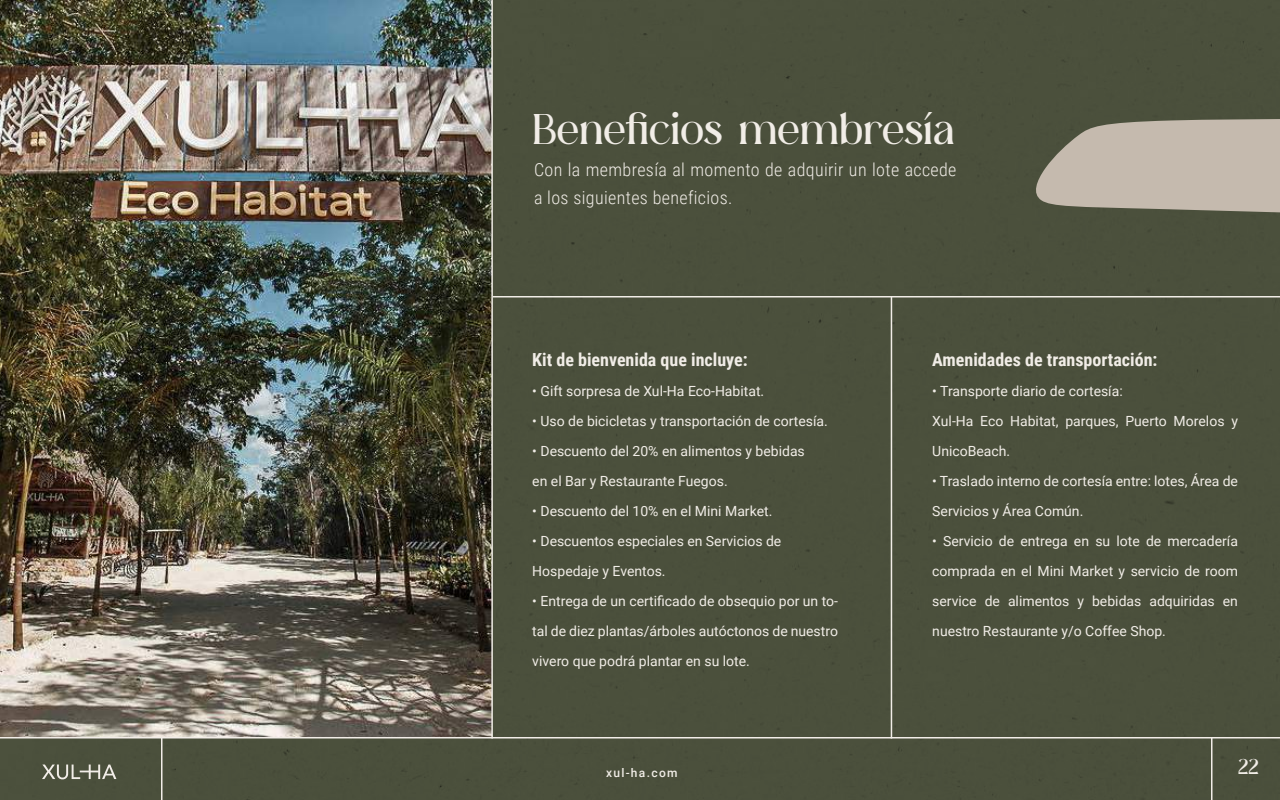
<style>
.page{position:relative;width:1280px;height:800px;background:#4b503c}
.page>*{position:absolute;margin:0;border:0;box-sizing:border-box;transform-origin:0 0}
.t1{font:40px "Minakoe";color:#f1ede7}
.t2{font:20px "Minakoe";color:#f1ede7}
.t3{font:300 18px/28px "Roboto Condensed";letter-spacing:.02em;color:#f1ede7}
.t4{font:700 18px "Roboto Condensed";color:#f1ede7}
.t5{font:14px/30px "Roboto";color:#f1ede7}
.t6{font:500 12px "Roboto";letter-spacing:.11em;color:#f1ede7}
</style>
<div class="page">
<hr style="left:0;top:737px;width:1280px;height:1px;background:#f2ede8">
<hr style="left:161px;top:738px;width:1px;height:62px;background:#f2ede8">
<hr style="left:1211px;top:738px;width:1px;height:62px;background:#f2ede8">
<svg style="left:42px;top:765px;width:74px;height:14px"></svg>
<img style="left:0;top:0;width:491px;height:737px">
<hr style="left:491px;top:0;width:2px;height:738px;background:#f1ede7">
<hr style="left:493px;top:296px;width:787px;height:2px;background:#f1ede7">
<hr style="left:891px;top:296px;width:1px;height:442px;background:#f1ede7">
<svg style="left:1032px;top:119px;width:248px;height:99px;background:#aca597"></svg>
<h1 class="t1" style="left:532px;top:104px;width:424px">Beneficios membresía</h1>
<p class="t3" style="left:534px;top:155px;width:424px">Con la membresía al momento de adquirir un lote accede a los siguientes beneficios.</p>
<p class="t4" style="left:532px;top:347px;width:217px">Kit de bienvenida que incluye:</p>
<p class="t5" style="left:532px;top:376px;width:234px">• Gift sorpresa de Xul-Ha Eco-Habitat.</p>
<p class="t5" style="left:532px;top:406px;width:297px">• Uso de bicicletas y transportación de cortesía.</p>
<p class="t5" style="left:532px;top:436px;width:274px">• Descuento del 20% en alimentos y bebidas en el Bar y Restaurante Fuegos.</p>
<p class="t5" style="left:532px;top:496px;width:242px">• Descuento del 10% en el Mini Market.</p>
<p class="t5" style="left:532px;top:526px;width:251px">• Descuentos especiales en Servicios de<br>Hospedaje y Eventos.</p>
<p class="t5" style="left:532px;top:586px;width:307px;text-align:justify">• Entrega de un certificado de obsequio por un to&shy;tal de diez plantas/árboles autóctonos de nuestro vivero que podrá plantar en su lote.</p>
<p class="t4" style="left:932px;top:347px;width:227px">Amenidades de transportación:</p>
<p class="t5" style="left:932px;top:376px;width:307px">• Transporte diario de cortesía:<br>Xul-Ha Eco Habitat, parques, Puerto Morelos y<br>UnicoBeach.</p>
<p class="t5" style="left:932px;top:466px;width:307px">• Traslado interno de cortesía entre: lotes, Área de<br>Servicios y Área Común.</p>
<p class="t5" style="left:932px;top:526px;width:307px;text-align:justify">• Servicio de entrega en su lote de mercadería comprada en el Mini Market y servicio de room service de alimentos y bebidas adquiridas en nuestro Restaurante y/o Coffee Shop.</p>
<p class="t6" style="left:606px;top:764px;width:73px">xul-ha.com</p>
<h2 class="t2" style="left:1238px;top:754px;width:22px">22</h2>
</div>
